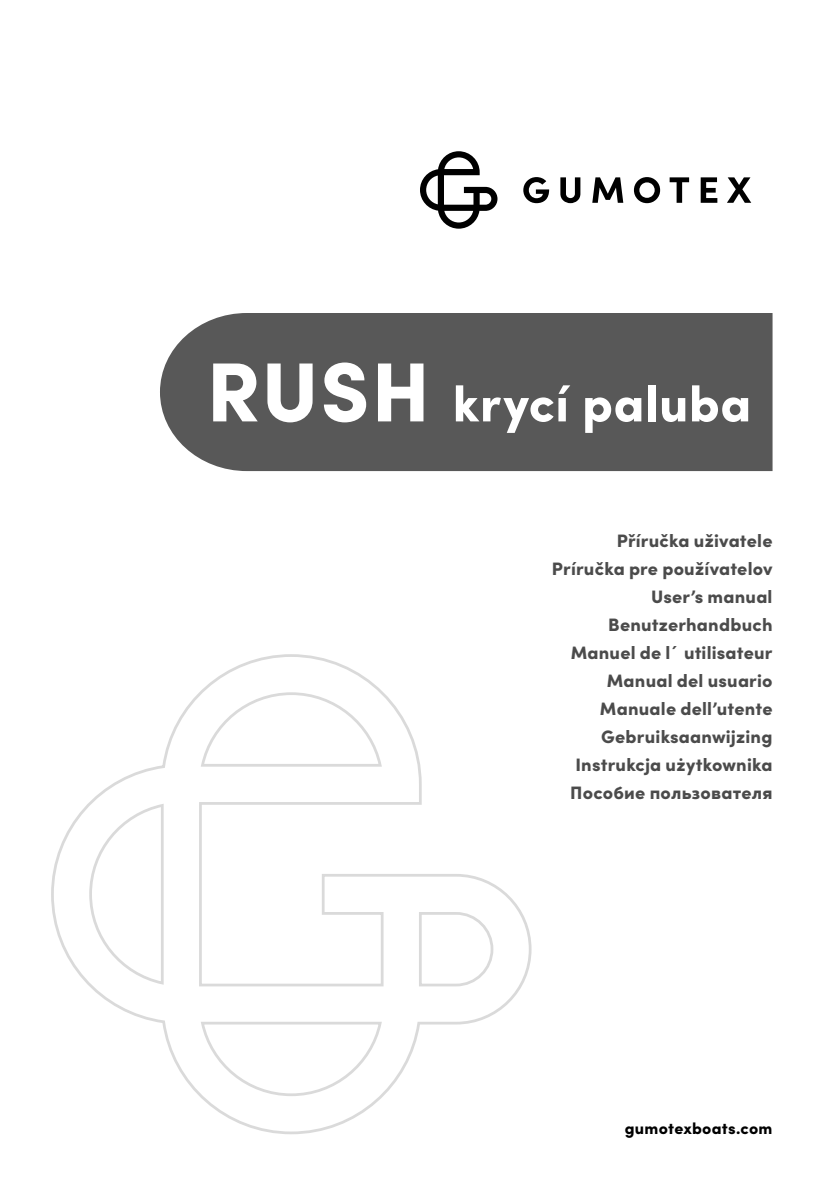
<style>
.page{position:relative;width:840px;height:1191px;background:#fff}
.page>*{position:absolute;margin:0;border:0;box-sizing:border-box;transform-origin:0 0}
.t1{font:900 50px "Sofia Pro";letter-spacing:.01em;color:#fff}
.t2{font:900 18px/28px "Sofia Pro";letter-spacing:.01em;color:#4b4b4b;text-align:right}
.t3{font:900 16px "Sofia Pro";letter-spacing:.015em;color:#000}
.s1{font-size:84px}
</style>
<div class="page">
<svg style="left:51px;top:654px;width:481px;height:481px"></svg>
<div style="left:160px;top:313px;width:612px;height:158px;background:#585858"></div>
<svg style="left:523px;top:177px;width:26px;height:26px"></svg>
<svg style="left:560px;top:177px;width:20px;height:26px"></svg>
<svg style="left:592px;top:177px;width:31px;height:26px"></svg>
<svg style="left:633px;top:177px;width:26px;height:26px"></svg>
<svg style="left:669px;top:177px;width:19px;height:26px"></svg>
<svg style="left:700px;top:177px;width:17px;height:26px"></svg>
<svg style="left:727px;top:177px;width:23px;height:26px"></svg>
<svg style="left:420px;top:151px;width:77px;height:78px"></svg>
<h1 class="t1" style="left:206px;top:364px;width:546px"><span class="s1">RUSH</span> krycí paluba</h1>
<p class="t2" style="left:551px;top:525px;width:222px">Příručka uživatele<br>Príručka pre používatelov<br>User’s manual<br>Benutzerhandbuch<br>Manuel de l´ utilisateur<br>Manual del usuario<br>Manuale dell’utente<br>Gebruiksaanwijzing<br>Instrukcja użytkownika<br>Пособие пользователя</p>
<p class="t3" style="left:624px;top:1116px;width:149px">gumotexboats.com</p>
</div>
